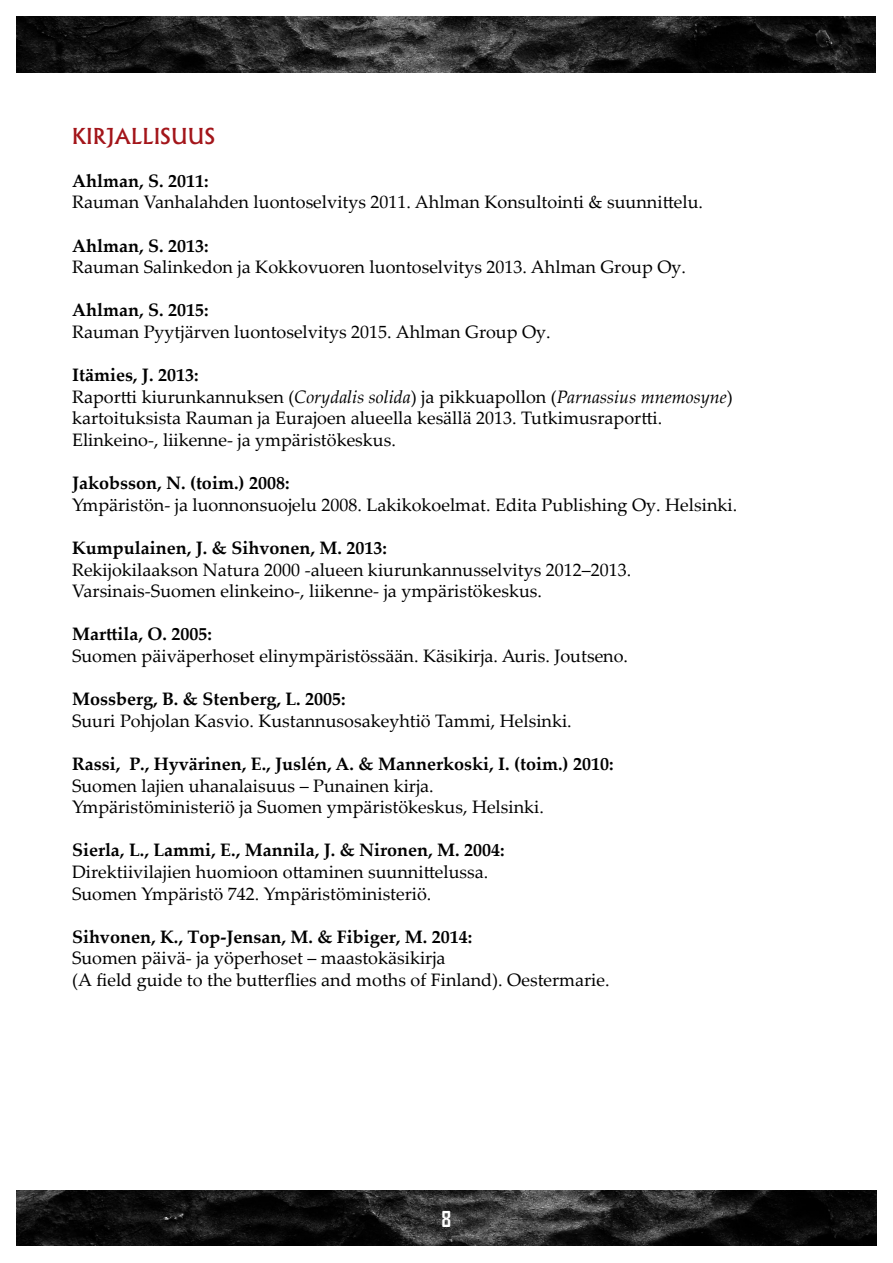
<style>
.page{position:relative;width:893px;height:1263px;background:#fff}
.page>*{position:absolute;margin:0;border:0;box-sizing:border-box;transform-origin:0 0}
.Perusotsikko{font:500 21px "Albertus";color:#a3151a}
.t1{font:700 21px "Agency FB";color:#fff}
.Perusteksti{font:18px "Palatino Linotype";color:#000}
.Perusteksti-2{font:700 18px "Palatino Linotype";color:#000}
.s1{font-style:italic}
</style>
<div class="page">
<img style="left:17px;top:1191px;width:859px;height:55px">
<img style="left:17px;top:17px;width:859px;height:55px">
<p class="Perusotsikko" style="left:72px;top:123px;width:145px">KIRJALLISUUS</p>
<p class="Perusteksti-2" style="left:72px;top:168px;width:138px">Ahlman, S. 2011:</p>
<p class="Perusteksti" style="left:72px;top:189px;width:633px">Rauman Vanhalahden luontoselvitys 2011. Ahlman Konsultointi &amp; suunnittelu.</p>
<p class="Perusteksti-2" style="left:72px;top:233px;width:138px">Ahlman, S. 2013:</p>
<p class="Perusteksti" style="left:72px;top:254px;width:616px">Rauman Salinkedon ja Kokkovuoren luontoselvitys 2013. Ahlman Group Oy.</p>
<p class="Perusteksti-2" style="left:72px;top:297px;width:138px">Ahlman, S. 2015:</p>
<p class="Perusteksti" style="left:72px;top:319px;width:480px">Rauman Pyytjärven luontoselvitys 2015. Ahlman Group Oy.</p>
<p class="Perusteksti-2" style="left:72px;top:362px;width:128px">Itämies, J. 2013:</p>
<p class="Perusteksti" style="left:72px;top:384px;width:662px">Raportti kiurunkannuksen (<span class="s1">Corydalis solida</span>) ja pikkuapollon (<span class="s1">Parnassius mnemosyne</span>)</p>
<p class="Perusteksti" style="left:72px;top:405px;width:592px">kartoituksista Rauman ja Eurajoen alueella kesällä 2013. Tutkimusraportti.</p>
<p class="Perusteksti" style="left:72px;top:427px;width:325px">Elinkeino-, liikenne- ja ympäristökeskus.</p>
<p class="Perusteksti-2" style="left:72px;top:470px;width:219px">Jakobsson, N. (toim.) 2008:</p>
<p class="Perusteksti" style="left:72px;top:492px;width:667px">Ympäristön- ja luonnonsuojelu 2008. Lakikokoelmat. Edita Publishing Oy. Helsinki.</p>
<p class="Perusteksti-2" style="left:72px;top:535px;width:316px">Kumpulainen, J. &amp; Sihvonen, M. 2013:</p>
<p class="Perusteksti" style="left:72px;top:557px;width:561px">Rekijokilaakson Natura 2000 -alueen kiurunkannusselvitys 2012–2013.</p>
<p class="Perusteksti" style="left:72px;top:578px;width:472px">Varsinais-Suomen elinkeino-, liikenne- ja ympäristökeskus.</p>
<p class="Perusteksti-2" style="left:72px;top:621px;width:141px">Marttila, O. 2005:</p>
<p class="Perusteksti" style="left:72px;top:643px;width:558px">Suomen päiväperhoset elinympäristössään. Käsikirja. Auris. Joutseno.</p>
<p class="Perusteksti-2" style="left:72px;top:686px;width:275px">Mossberg, B. &amp; Stenberg, L. 2005:</p>
<p class="Perusteksti" style="left:72px;top:708px;width:501px">Suuri Pohjolan Kasvio. Kustannusosakeyhtiö Tammi, Helsinki.</p>
<p class="Perusteksti-2" style="left:72px;top:751px;width:543px">Rassi, P., Hyvärinen, E., Juslén, A. &amp; Mannerkoski, I. (toim.) 2010:</p>
<p class="Perusteksti" style="left:72px;top:773px;width:363px">Suomen lajien uhanalaisuus – Punainen kirja.</p>
<p class="Perusteksti" style="left:72px;top:794px;width:473px">Ympäristöministeriö ja Suomen ympäristökeskus, Helsinki.</p>
<p class="Perusteksti-2" style="left:72px;top:837px;width:434px">Sierla, L., Lammi, E., Mannila, J. &amp; Nironen, M. 2004:</p>
<p class="Perusteksti" style="left:72px;top:859px;width:418px">Direktiivilajien huomioon ottaminen suunnittelussa.</p>
<p class="Perusteksti" style="left:72px;top:881px;width:361px">Suomen Ympäristö 742. Ympäristöministeriö.</p>
<p class="Perusteksti-2" style="left:72px;top:924px;width:402px">Sihvonen, K., Top-Jensan, M. &amp; Fibiger, M. 2014:</p>
<p class="Perusteksti" style="left:72px;top:945px;width:375px">Suomen päivä- ja yöperhoset – maastokäsikirja</p>
<p class="Perusteksti" style="left:72px;top:967px;width:539px">(A field guide to the butterflies and moths of Finland). Oestermarie.</p>
<p class="t1" style="left:442px;top:1206px;width:11px">8</p>
</div>
